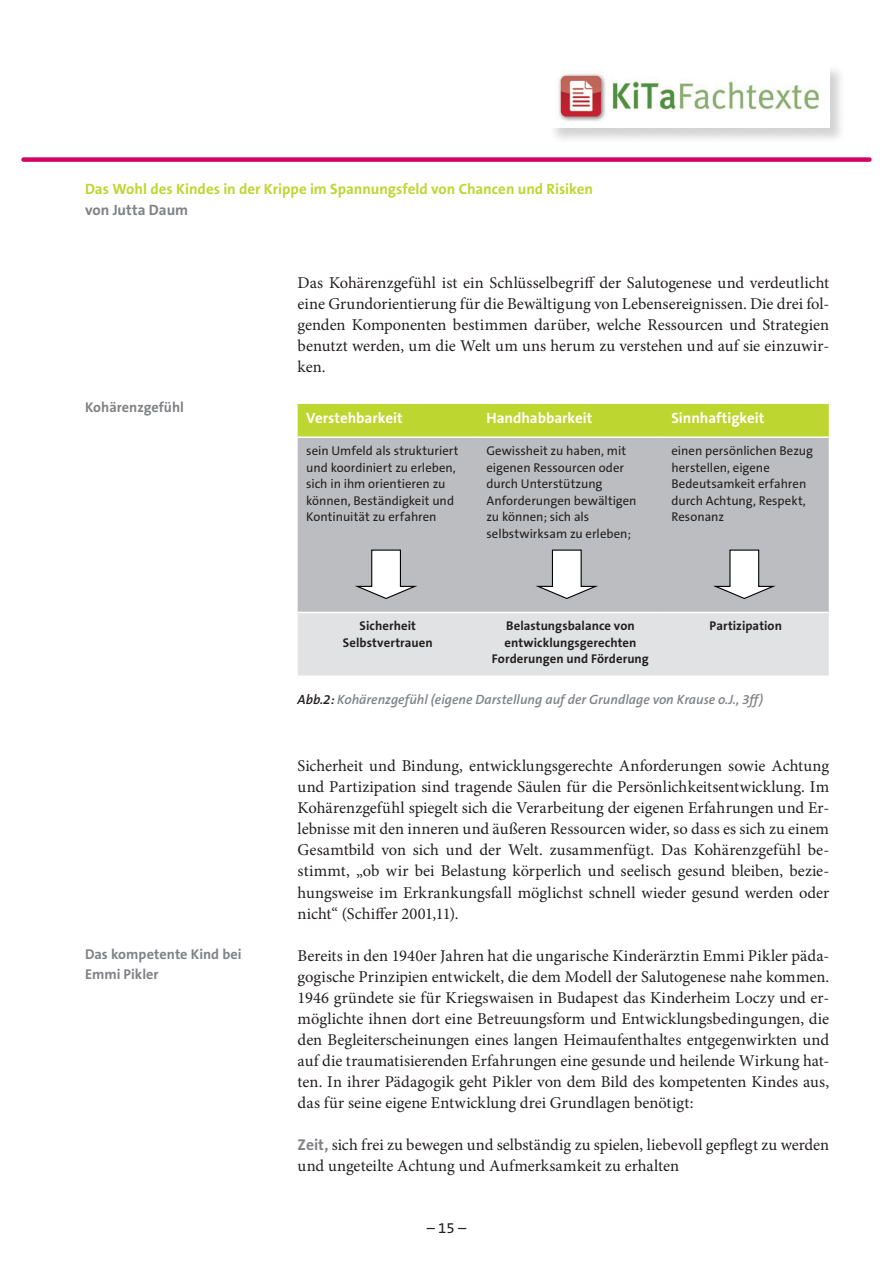
<style>
.page{position:relative;width:893px;height:1263px;background:#fff}
.page>*{position:absolute;margin:0;border:0;box-sizing:border-box;transform-origin:0 0}
.Studientext-Fließtex{font:16.5px/21px "Minion Pro";color:#231f20;text-align:justify}
.t1{font:700 15px "The Sans B7";color:#bed630}
.Tabellenkopf{font:700 15px "The Sans B7";letter-spacing:-.005em;color:#fff}
.t2{font:700 15px "The Sans B7";color:#808285}
.t3{font:15px "The Sans B5 Plain";color:#231f20}
.t4{font:700 14.25px/19.5px "The Sans B7";color:#808285}
.Bildunterschrift{font:italic 600 13.5px "The Sans B6";color:#808285}
.Tabellentext{font:12.75px/16.5px "The Sans B5 Plain";color:#231f20}
.Tabellentext-2{font:700 12.75px/16.5px "The Sans B7";letter-spacing:.005em;color:#231f20;text-align:center}
.s1{color:#231f20}
.s2{font-family:"The Sans B7";font-weight:700;font-size:15.75px;color:#808285}
</style>
<div class="page">
<div style="left:24px;top:157px;width:845px;height:5px;background:#d10364"></div>
<div style="left:548px;top:63px;width:298px;height:82px;background:#231f20;opacity:.2"></div>
<img style="left:549px;top:64px;width:280px;height:64px">
<div style="left:298px;top:404px;width:531px;height:32px;background:#bed630"></div>
<div style="left:298px;top:438px;width:531px;height:174px;background:#bcbdc0"></div>
<div style="left:298px;top:613px;width:531px;height:62px;background:#e1e2e4"></div>
<svg style="left:356px;top:549px;width:63px;height:51px"></svg>
<svg style="left:537px;top:549px;width:63px;height:51px"></svg>
<svg style="left:714px;top:549px;width:64px;height:51px"></svg>
<p class="t1" style="left:85px;top:181px;width:509px">Das Wohl des Kindes in der Krippe im Spannungsfeld von Chancen und Risiken</p>
<p class="t2" style="left:85px;top:202px;width:105px">von Jutta Daum</p>
<p class="t4" style="left:85px;top:398px;width:100px">Kohärenzgefühl</p>
<p class="t4" style="left:85px;top:945px;width:158px">Das kompetente Kind bei<br>Emmi Pikler</p>
<p class="Studientext-Fließtex" style="left:298px;top:273px;width:533px">Das Kohärenzgefühl ist ein Schlüsselbegriff der Salutogenese und verdeutlicht eine Grundorientierung für die Bewältigung von Lebensereignissen. Die drei fol&shy;genden Komponenten bestimmen darüber, welche Ressourcen und Strategien benutzt werden, um die Welt um uns herum zu verstehen und auf sie einzuwir&shy;ken.</p>
<p class="Tabellenkopf" style="left:306px;top:410px;width:98px">Verstehbarkeit</p>
<p class="Tabellenkopf" style="left:486px;top:410px;width:108px">Handhabbarkeit</p>
<p class="Tabellenkopf" style="left:671px;top:410px;width:95px">Sinnhaftigkeit</p>
<p class="Tabellentext" style="left:306px;top:443px;width:154px">sein Umfeld als strukturiert und koordiniert zu erleben, sich in ihm orientieren zu können, Beständigkeit und<br>Kontinuität zu erfahren</p>
<p class="Tabellentext" style="left:486px;top:443px;width:152px">Gewissheit zu haben, mit eigenen Ressourcen oder durch Unterstützung<br>Anforderungen bewältigen zu können; sich als selbstwirksam zu erleben;</p>
<p class="Tabellentext" style="left:671px;top:443px;width:143px">einen persönlichen Bezug herstellen, eigene<br>Bedeutsamkeit erfahren durch Achtung, Respekt,<br>Resonanz</p>
<p class="Tabellentext-2" style="left:360px;top:618px;width:58px">Sicherheit</p>
<p class="Tabellentext-2" style="left:343px;top:635px;width:91px">Selbstvertrauen</p>
<p class="Tabellentext-2" style="left:492px;top:618px;width:158px">Belastungsbalance von entwicklungsgerechten<br>Forderungen und Förderung</p>
<p class="Tabellentext-2" style="left:710px;top:618px;width:74px">Partizipation</p>
<p class="Bildunterschrift" style="left:298px;top:692px;width:467px"><span class="s1">Abb.2:</span> Kohärenzgefühl (eigene Darstellung auf der Grundlage von Krause o.J., 3ff)</p>
<p class="Studientext-Fließtex" style="left:298px;top:756px;width:533px">Sicherheit und Bindung, entwicklungsgerechte Anforderungen sowie Achtung und Partizipation sind tragende Säulen für die Persönlichkeitsentwicklung. Im Kohärenzgefühl spiegelt sich die Verarbeitung der eigenen Erfahrungen und Er&shy;lebnisse mit den inneren und äußeren Ressourcen wider, so dass es sich zu einem Gesamtbild von sich und der Welt. zusammenfügt. Das Kohärenzgefühl be&shy;stimmt, „ob wir bei Belastung körperlich und seelisch gesund bleiben, bezie&shy;hungsweise im Erkrankungsfall möglichst schnell wieder gesund werden oder nicht“ (Schiffer 2001,11).</p>
<p class="Studientext-Fließtex" style="left:298px;top:945px;width:533px">Bereits in den 1940er Jahren hat die ungarische Kinderärztin Emmi Pikler päda&shy;gogische Prinzipien entwickelt, die dem Modell der Salutogenese nahe kommen.<br>1946 gründete sie für Kriegswaisen in Budapest das Kinderheim Loczy und er&shy;möglichte ihnen dort eine Betreuungsform und Entwicklungsbedingungen, die den Begleiterscheinungen eines langen Heimaufenthaltes entgegenwirkten und auf die traumatisierenden Erfahrungen eine gesunde und heilende Wirkung hat&shy;ten. In ihrer Pädagogik geht Pikler von dem Bild des kompetenten Kindes aus, das für seine eigene Entwicklung drei Grundlagen benötigt:</p>
<p class="Studientext-Fließtex" style="left:298px;top:1134px;width:533px"><span class="s2">Zeit,</span> sich frei zu bewegen und selbständig zu spielen, liebevoll gepflegt zu werden und ungeteilte Achtung und Aufmerksamkeit zu erhalten</p>
<p class="t3" style="left:427px;top:1219px;width:41px">– 15 –</p>
</div>
